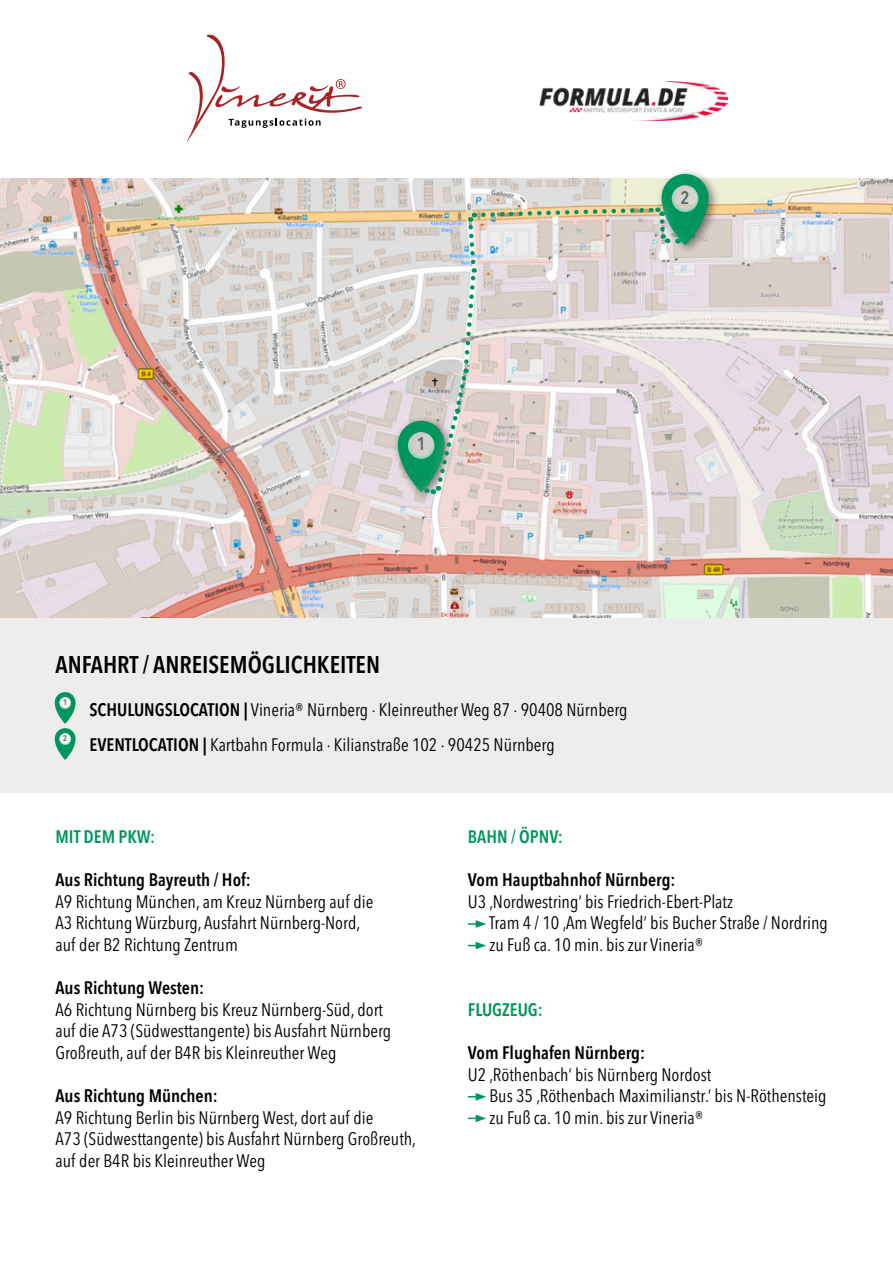
<style>
.page{position:relative;width:893px;height:1263px;background:#fff}
.page>*{position:absolute;margin:0;border:0;box-sizing:border-box;transform-origin:0 0}
.t1{font:600 condensed 24px "Avenir Next LT Pro";color:#000}
.t2{font:condensed 18px/21.6px "Avenir Next LT Pro";color:#000}
.t3{font:600 condensed 18px "Avenir Next LT Pro";color:#000}
.t4{font:600 condensed 18px "Avenir Next LT Pro";color:#00955c}
.t5{font:600 condensed 18px "Avenir Next LT Pro";color:#646767}
.t6{font:600 condensed 7.95px "Avenir Next LT Pro";color:#646767}
.s1{font-weight:600}
</style>
<div class="page">
<div style="left:0;top:601px;width:893px;height:192px;background:#ededed"></div>
<img style="left:0;top:179px;width:893px;height:439px">
<svg style="left:187px;top:35px;width:175px;height:106px"></svg>
<img style="left:539px;top:82px;width:188px;height:39px">
<svg style="left:468px;top:920px;width:18px;height:8px"></svg>
<svg style="left:468px;top:942px;width:18px;height:7px"></svg>
<svg style="left:468px;top:1093px;width:18px;height:7px"></svg>
<svg style="left:468px;top:1114px;width:18px;height:8px"></svg>
<div style="left:392px;top:415px;width:65px;height:88px;background:#000;opacity:.5"></div>
<div style="left:656px;top:168px;width:64px;height:88px;background:#000;opacity:.5"></div>
<svg style="left:55px;top:692px;width:21px;height:68px"></svg>
<svg style="left:59px;top:733px;width:12px;height:12px"></svg>
<svg style="left:414px;top:497px;width:277px;height:8px;background:#e5d4d1"></svg>
<svg style="left:398px;top:174px;width:310px;height:323px;background:#d5d3ce"></svg>
<p class="t5" style="left:680px;top:186px;width:10px">2</p>
<p class="t5" style="left:417px;top:433px;width:10px">1</p>
<p class="t1" style="left:56px;top:650px;width:326px">ANFAHRT / ANREISEMÖGLICHKEITEN</p>
<p class="t2" style="left:90px;top:699px;width:539px"><span class="s1">SCHULUNGSLOCATION |</span> Vineria® Nürnberg · Kleinreuther Weg 87 · 90408 Nürnberg</p>
<p class="t2" style="left:90px;top:733px;width:467px"><span class="s1">EVENTLOCATION |</span> Kartbahn Formula · Kilianstraße 102 · 90425 Nürnberg</p>
<p class="t6" style="left:63px;top:698px;width:5px">1</p>
<p class="t6" style="left:63px;top:734px;width:5px">2</p>
<p class="t4" style="left:56px;top:826px;width:101px">MIT DEM PKW:</p>
<p class="t2" style="left:56px;top:869px;width:319px"><span class="s1">Aus Richtung Bayreuth / Hof:<br></span>A9 Richtung München, am Kreuz Nürnberg auf die A3 Richtung Würzburg, Ausfahrt Nürnberg-Nord, auf der B2 Richtung Zentrum</p>
<p class="t2" style="left:56px;top:977px;width:337px"><span class="s1">Aus Richtung Westen:<br></span>A6 Richtung Nürnberg bis Kreuz Nürnberg-Süd, dort auf die A73 (Südwesttangente) bis Ausfahrt Nürnberg Großreuth, auf der B4R bis Kleinreuther Weg</p>
<p class="t2" style="left:56px;top:1085px;width:362px"><span class="s1">Aus Richtung München:<br></span>A9 Richtung Berlin bis Nürnberg West, dort auf die<br>A73 (Südwesttangente) bis Ausfahrt Nürnberg Großreuth, auf der B4R bis Kleinreuther Weg</p>
<p class="t4" style="left:468px;top:826px;width:97px">BAHN / ÖPNV:</p>
<p class="t3" style="left:468px;top:869px;width:209px">Vom Hauptbahnhof Nürnberg:</p>
<p class="t2" style="left:468px;top:890px;width:267px">U3 ‚Nordwestring‘ bis Friedrich-Ebert-Platz</p>
<p class="t2" style="left:489px;top:912px;width:340px">Tram 4 / 10 ‚Am Wegfeld‘ bis Bucher Straße / Nordring</p>
<p class="t2" style="left:489px;top:934px;width:215px">zu Fuß ca. 10 min. bis zur Vineria®</p>
<p class="t4" style="left:468px;top:998px;width:76px">FLUGZEUG:</p>
<p class="t3" style="left:468px;top:1042px;width:179px">Vom Flughafen Nürnberg:</p>
<p class="t2" style="left:468px;top:1063px;width:245px">U2 ‚Röthenbach‘ bis Nürnberg Nordost</p>
<p class="t2" style="left:489px;top:1085px;width:338px">Bus 35 ‚Röthenbach Maximilianstr.‘ bis N-Röthensteig</p>
<p class="t2" style="left:489px;top:1106px;width:215px">zu Fuß ca. 10 min. bis zur Vineria®</p>
</div>
